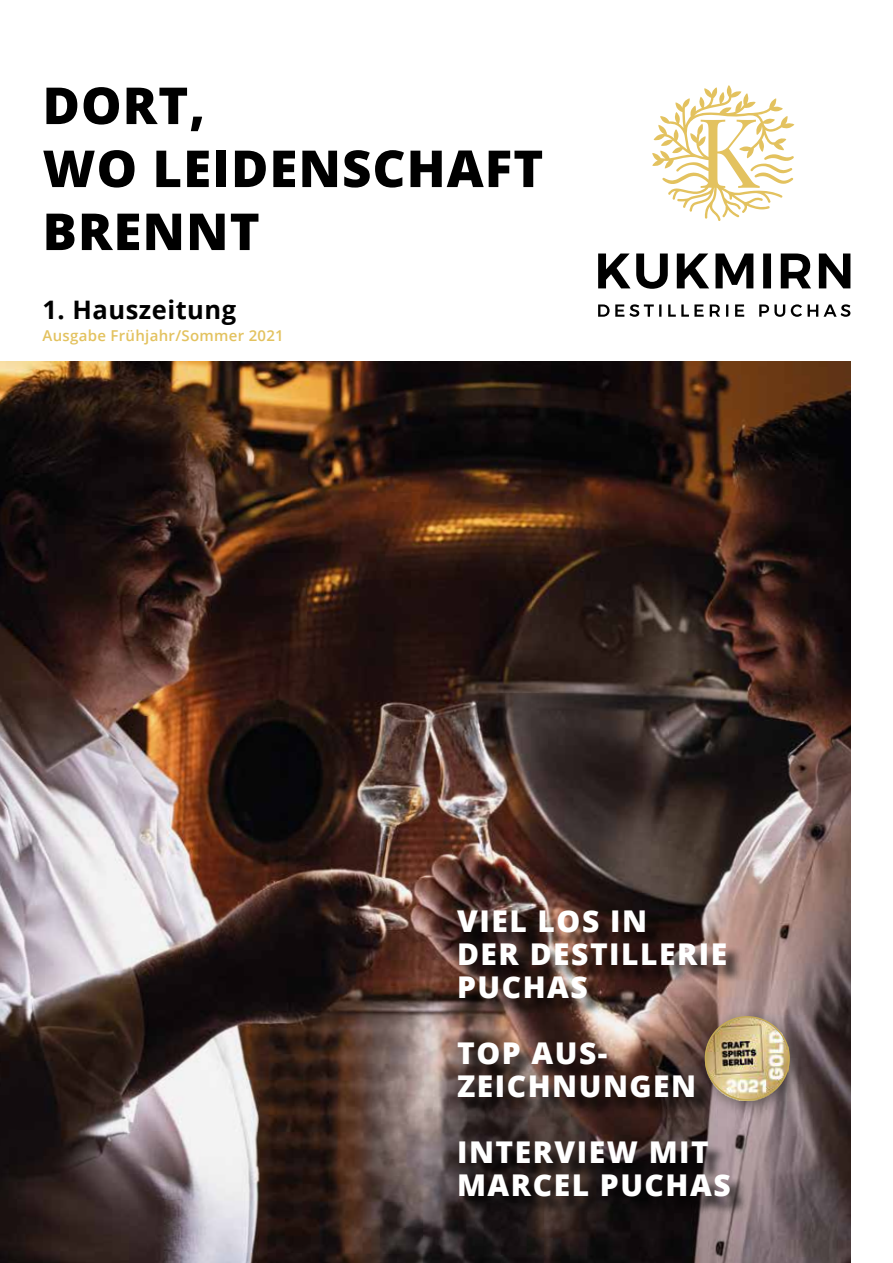
<style>
.page{position:relative;width:893px;height:1263px;background:#fff}
.page>*{position:absolute;margin:0;border:0;box-sizing:border-box;transform-origin:0 0}
.t1{font:800 51px/63px "Open Sans";letter-spacing:.02em;color:#000}
.t2{font:800 30px/33px "Open Sans";letter-spacing:.05em;color:#fff}
.t3{font:700 25.5px "Open Sans";letter-spacing:.02em;color:#000}
.t4{font:600 15px "Open Sans";letter-spacing:.02em;color:#e3c25f}
</style>
<div class="page">
<img style="left:0;top:361px;width:850px;height:902px">
<svg style="left:652px;top:85px;width:142px;height:136px"></svg>
<svg style="left:598px;top:253px;width:252px;height:36px"></svg>
<svg style="left:598px;top:304px;width:252px;height:13px"></svg>
<div style="left:460px;top:912px;width:288px;height:303px;background:#000;opacity:.75"></div>
<div style="left:694px;top:1006px;width:113px;height:113px;background:#000;opacity:.5"></div>
<img style="left:705px;top:1017px;width:83px;height:83px">
<div style="left:705px;top:1016px;width:85px;height:84px;border:2px solid #c6ab55;border-radius:50%"></div>
<h1 class="t1" style="left:43px;top:79px;width:502px">DORT,<br>WO LEIDENSCHAFT<br>BRENNT</h1>
<p class="t3" style="left:43px;top:300px;width:195px">1. Hauszeitung</p>
<p class="t4" style="left:43px;top:330px;width:243px">Ausgabe Frühjahr/Sommer 2021</p>
<p class="t2" style="left:457px;top:907px;width:272px">VIEL LOS IN<br>DER DESTILLERIE<br>PUCHAS</p>
<p class="t2" style="left:457px;top:1039px;width:241px">TOP AUS-<br>ZEICHNUNGEN</p>
<p class="t2" style="left:457px;top:1138px;width:275px">INTERVIEW MIT<br>MARCEL PUCHAS</p>
</div>
